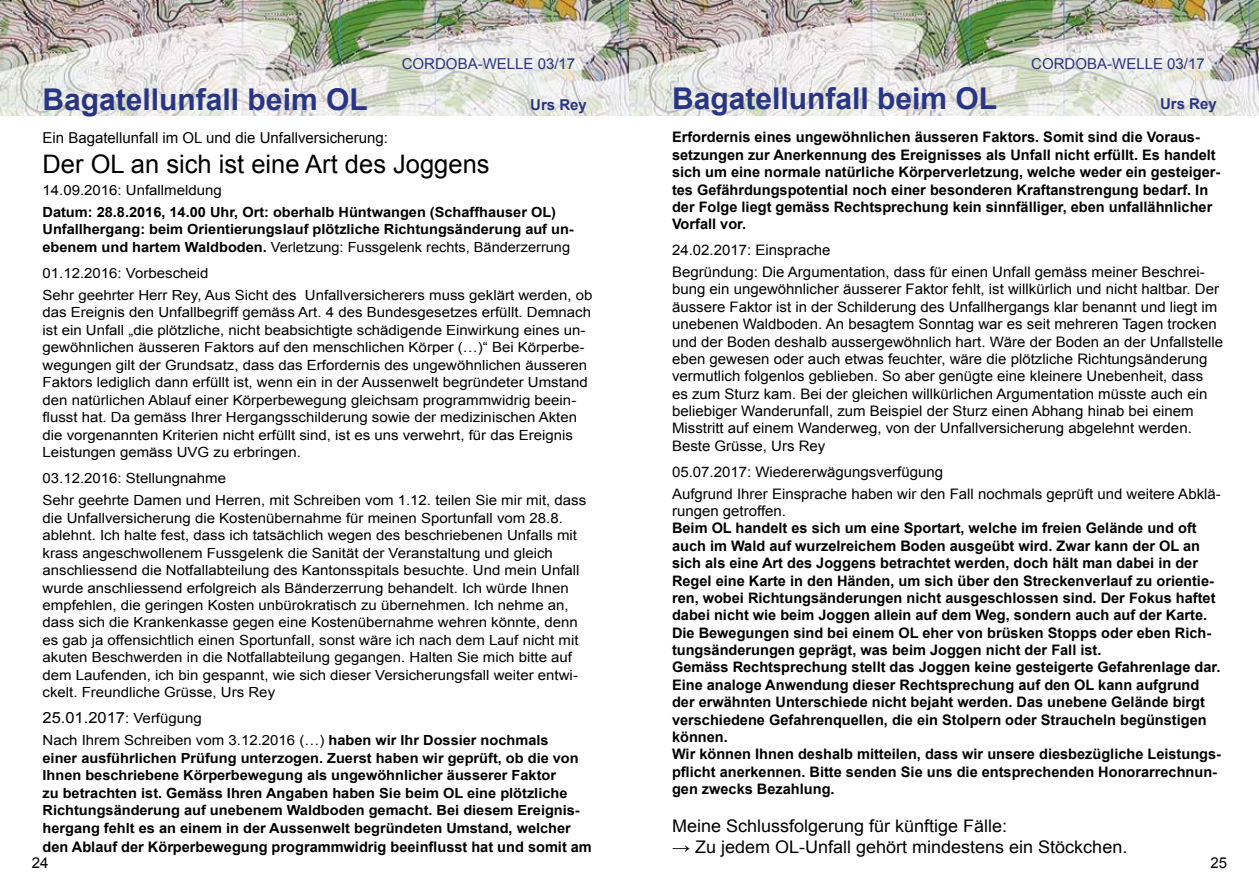
<style>
.page{position:relative;width:1259px;height:893px;background:#fff}
.page>*{position:absolute;margin:0;border:0;box-sizing:border-box;transform-origin:0 0}
.t1{font:700 30px "Arial";color:#283583}
.t2{font:25.5px "Arial";color:#000}
.t3{font:17.4px "Arial";color:#000;scale:1.04 1}
.t4{font:15.3px "Arial";color:#000;scale:1.07 1}
.t5{font:15px "Arial";color:#000}
.t6{font:15px "Arial";color:#283583}
.t7{font:700 15px "Arial";color:#283583}
.t8{font:700 14.55px/17.4px "Arial";color:#000}
.t9{font:14.55px/17.4px "Arial";color:#000;scale:1.04 1}
.t10{font:13.95px/17.4px "Arial";color:#000;scale:1.07 1}
.t11{font:700 13.95px/17.4px "Arial";color:#000;scale:1.04 1}
.s1{font-weight:400}
.s2{font-size:13.95px}
</style>
<div class="page">
<img style="left:0;top:0;width:1259px;height:116px">
<p class="t6" style="left:402px;top:54px;width:175px">CORDOBA-WELLE 03/17</p>
<p class="t6" style="left:1031px;top:54px;width:175px">CORDOBA-WELLE 03/17</p>
<h1 class="t1" style="left:43px;top:79px;width:327px">Bagatellunfall beim OL</h1>
<p class="t7" style="left:530px;top:95px;width:58px">Urs Rey</p>
<h1 class="t1" style="left:672px;top:79px;width:327px">Bagatellunfall beim OL</h1>
<p class="t7" style="left:1160px;top:94px;width:58px">Urs Rey</p>
<p class="t5" style="left:43px;top:128px;width:347px">Ein Bagatellunfall im OL und die Unfallversicherung:</p>
<h2 class="t2" style="left:43px;top:148px;width:448px">Der OL an sich ist eine Art des Joggens</h2>
<p class="t8" style="left:672px;top:129px;width:550px">Erfordernis eines ungewöhnlichen äusseren Faktors. Somit sind die Voraus&shy;setzungen zur Anerkennung des Ereignisses als Unfall nicht erfüllt. Es handelt sich um eine normale natürliche Körperverletzung, welche weder ein gesteiger&shy;tes Gefährdungspotential noch einer besonderen Kraftanstrengung bedarf. In der Folge liegt gemäss Rechtsprechung kein sinnfälliger, eben unfallähnlicher Vorfall vor.</p>
<p class="t9" style="left:672px;top:239px;width:514px;line-height:21.8px">24.02.2017: Einsprache<br>Begründung: Die Argumentation, dass für einen Unfall gemäss meiner Beschrei-</p>
<p class="t9" style="left:672px;top:281px;width:531px">bung ein ungewöhnlicher äusserer Faktor fehlt, ist willkürlich und nicht haltbar. Der äussere Faktor ist in der Schilderung des Unfallhergangs klar benannt und liegt im unebenen Waldboden. An besagtem Sonntag war es seit mehreren Tagen trocken und der Boden deshalb aussergewöhnlich hart. Wäre der Boden an der Unfallstelle eben gewesen oder auch etwas feuchter, wäre die plötzliche Richtungsänderung vermutlich folgenlos geblieben. So aber genügte eine kleinere Unebenheit, dass<br>es zum Sturz kam. Bei der gleichen willkürlichen Argumentation müsste auch ein beliebiger Wanderunfall, zum Beispiel der Sturz einen Abhang hinab bei einem Misstritt auf einem Wanderweg, von der Unfallversicherung abgelehnt werden.<br>Beste Grüsse, Urs Rey</p>
<p class="t9" style="left:672px;top:461px;width:529px;line-height:21.8px">05.07.2017: Wiedererwägungsverfügung<br>Aufgrund Ihrer Einsprache haben wir den Fall nochmals geprüft und weitere Abklä-</p>
<p class="t9" style="left:672px;top:502px;width:111px">rungen getroffen.</p>
<p class="t8" style="left:672px;top:520px;width:550px">Beim OL handelt es sich um eine Sportart, welche im freien Gelände und oft auch im Wald auf wurzelreichem Boden ausgeübt wird. Zwar kann der OL an sich als eine Art des Joggens betrachtet werden, doch hält man dabei in der Regel eine Karte in den Händen, um sich über den Streckenverlauf zu orientie&shy;ren, wobei Richtungsänderungen nicht ausgeschlossen sind. Der Fokus haftet dabei nicht wie beim Joggen allein auf dem Weg, sondern auch auf der Karte.<br>Die Bewegungen sind bei einem OL eher von brüsken Stopps oder eben Rich&shy;tungsänderungen geprägt, was beim Joggen nicht der Fall ist.<br>Gemäss Rechtsprechung stellt das Joggen keine gesteigerte Gefahrenlage dar.<br>Eine analoge Anwendung dieser Rechtsprechung auf den OL kann aufgrund der erwähnten Unterschiede nicht bejaht werden. Das unebene Gelände birgt verschiedene Gefahrenquellen, die ein Stolpern oder Straucheln begünstigen können.<br>Wir können Ihnen deshalb mitteilen, dass wir unsere diesbezügliche Leistungs&shy;pflicht anerkennen. Bitte senden Sie uns die entsprechenden Honorarrechnun&shy;gen zwecks Bezahlung.</p>
<p class="t3" style="left:672px;top:815px;width:324px">Meine Schlussfolgerung für künftige Fälle:</p>
<p class="t3" style="left:672px;top:836px;width:439px">→ Zu jedem OL-Unfall gehört mindestens ein Stöckchen.</p>
<p class="t10" style="left:43px;top:182px;width:169px">14.09.2016: Unfallmeldung</p>
<p class="t11" style="left:43px;top:204px;width:512px">Datum: 28.8.2016, 14.00 Uhr, Ort: oberhalb Hüntwangen (Schaffhauser OL)<br>Unfallhergang: beim Orientierungslauf plötzliche Richtungsänderung auf un&shy;ebenem und hartem Waldboden. <span class="s1">Verletzung: Fussgelenk rechts, Bänderzerrung</span></p>
<p class="t10" style="left:43px;top:262px;width:515px;line-height:21.8px">01.12.2016: Vorbescheid<br>Sehr geehrter Herr Rey, Aus Sicht des Unfallversicherers muss geklärt werden, ob</p>
<p class="t10" style="left:43px;top:304px;width:514px">das Ereignis den Unfallbegriff gemäss Art. 4 des Bundesgesetzes erfüllt. Demnach ist ein Unfall „die plötzliche, nicht beabsichtigte schädigende Einwirkung eines un&shy;gewöhnlichen äusseren Faktors auf den menschlichen Körper (…)“ Bei Körperbe&shy;wegungen gilt der Grundsatz, dass das Erfordernis des ungewöhnlichen äusseren Faktors lediglich dann erfüllt ist, wenn ein in der Aussenwelt begründeter Umstand den natürlichen Ablauf einer Körperbewegung gleichsam programmwidrig beein&shy;flusst hat. Da gemäss Ihrer Hergangsschilderung sowie der medizinischen Akten die vorgenannten Kriterien nicht erfüllt sind, ist es uns verwehrt, für das Ereignis Leistungen gemäss UVG zu erbringen.</p>
<p class="t10" style="left:43px;top:468px;width:509px;line-height:21.8px">03.12.2016: Stellungnahme<br>Sehr geehrte Damen und Herren, mit Schreiben vom 1.12. teilen Sie mir mit, dass</p>
<p class="t10" style="left:43px;top:509px;width:503px">die Unfallversicherung die Kostenübernahme für meinen Sportunfall vom 28.8. ablehnt. Ich halte fest, dass ich tatsächlich wegen des beschriebenen Unfalls mit krass angeschwollenem Fussgelenk die Sanität der Veranstaltung und gleich anschliessend die Notfallabteilung des Kantonsspitals besuchte. Und mein Unfall wurde anschliessend erfolgreich als Bänderzerrung behandelt. Ich würde Ihnen empfehlen, die geringen Kosten unbürokratisch zu übernehmen. Ich nehme an, dass sich die Krankenkasse gegen eine Kostenübernahme wehren könnte, denn es gab ja offensichtlich einen Sportunfall, sonst wäre ich nach dem Lauf nicht mit akuten Beschwerden in die Notfallabteilung gegangen. Halten Sie mich bitte auf dem Laufenden, ich bin gespannt, wie sich dieser Versicherungsfall weiter entwi&shy;ckelt. Freundliche Grüsse, Urs Rey</p>
<p class="t4" style="left:43px;top:708px;width:150px">25.01.2017<span class="s2">: Verfügung</span></p>
<p class="t11" style="left:43px;top:732px;width:518px"><span class="s1">Nach Ihrem Schreiben vom 3.12.2016 (…)</span> haben wir Ihr Dossier nochmals einer ausführlichen Prüfung unterzogen. Zuerst haben wir geprüft, ob die von Ihnen beschriebene Körperbewegung als ungewöhnlicher äusserer Faktor<br>zu betrachten ist. Gemäss Ihren Angaben haben Sie beim OL eine plötzliche Richtungsänderung auf unebenem Waldboden gemacht. Bei diesem Ereignis&shy;hergang fehlt es an einem in der Aussenwelt begründeten Umstand, welcher</p>
<p class="t8" style="left:43px;top:838px;width:551px">den Ablauf der Körperbewegung programmwidrig beeinflusst hat und somit am</p>
<p class="t5" style="left:32px;top:853px;width:18px">24</p>
<p class="t5" style="left:1210px;top:853px;width:18px">25</p>
</div>
